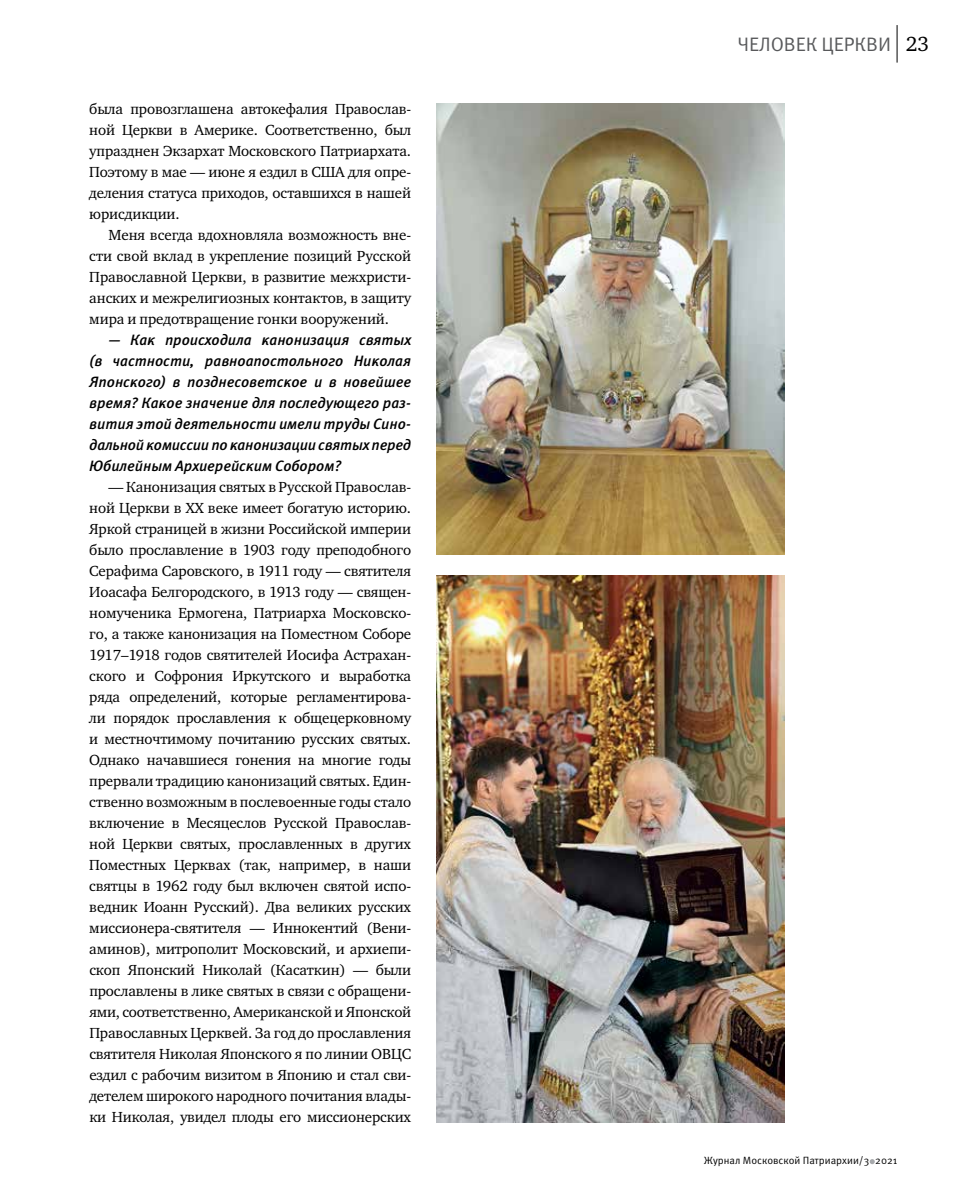
<style>
.page{position:relative;width:957px;height:1191px;background:#fff}
.page>*{position:absolute;margin:0;border:0;box-sizing:border-box;transform-origin:0 0}
.t1{font:19.5px "Meta Pro";letter-spacing:-.005em;color:#58595b}
.t2{font:15px/21px "Charter ITC";letter-spacing:-.01em;color:#000;text-align:justify}
.t3{font:italic 500 15px/21px "Meta Pro";letter-spacing:-.005em;color:#000;text-align:justify}
.t4{font:10.5px "Meta Pro";color:#000}
.s1{font-family:"Charter ITC";font-size:21px;color:#000}
</style>
<div class="page">
<hr style="left:896px;top:25px;width:1px;height:38px;background:#000">
<svg style="left:869px;top:1159px;width:6px;height:5px"></svg>
<img style="left:437px;top:576px;width:347px;height:546px">
<img style="left:437px;top:103px;width:347px;height:452px">
<p class="t2" style="left:89px;top:98px;width:323px">была провозглашена автокефалия Православ&shy;ной Церкви в Америке. Соответственно, был упразднен Экзархат Московского Патриархата.<br>Поэтому в мае — июне я ездил в США для опре&shy;деления статуса приходов, оставшихся в нашей юрисдикции.</p>
<p class="t2" style="left:89px;top:224px;width:323px;text-indent:19px">Меня всегда вдохновляла возможность вне&shy;сти свой вклад в укрепление позиций Русской Православной Церкви, в развитие межхристи&shy;анских и межрелигиозных контактов, в защиту мира и предотвращение гонки вооружений.</p>
<p class="t3" style="left:89px;top:330px;width:323px;text-indent:19px">— Как происходила канонизация святых (в частности, равноапостольного Николая Японского) в позднесоветское и в новейшее время? Какое значение для последующего раз&shy;вития этой деятельности имели труды Сино&shy;дальной комиссии по канонизации святых перед Юбилейным Архиерейским Собором?</p>
<p class="t2" style="left:89px;top:476px;width:323px;text-indent:19px">— Канонизация святых в Русской Православ&shy;ной Церкви в ХХ веке имеет богатую историю.<br>Яркой страницей в жизни Российской империи было прославление в 1903 году преподобного Серафима Саровского, в 1911 году — святителя Иоасафа Белгородского, в 1913 году — священ&shy;номученика Ермогена, Патриарха Московско&shy;го, а также канонизация на Поместном Соборе 1917–1918 годов святителей Иосифа Астрахан&shy;ского и Софрония Иркутского и выработка ряда определений, которые регламентирова&shy;ли порядок прославления к общецерковному и местночтимому почитанию русских святых.<br>Однако начавшиеся гонения на многие годы прервали традицию канонизаций святых. Един&shy;ственно возможным в послевоенные годы стало включение в Месяцеслов Русской Православ&shy;ной Церкви святых, прославленных в других Поместных Церквах (так, например, в наши святцы в 1962 году был включен святой испо&shy;ведник Иоанн Русский). Два великих русских миссионера-святителя — Иннокентий (Вени&shy;аминов), митрополит Московский, и архиепи&shy;скоп Японский Николай (Касаткин) — были прославлены в лике святых в связи с обращени&shy;ями, соответственно, Американской и Японской Православных Церквей. За год до прославления святителя Николая Японского я по линии ОВЦС ездил с рабочим визитом в Японию и стал сви&shy;детелем широкого народного почитания влады&shy;ки Николая, увидел плоды его миссионерских</p>
<h1 class="t1" style="left:737px;top:32px;width:193px">ЧЕЛОВЕК ЦЕРКВИ <span class="s1">23</span></h1>
<p class="t4" style="left:704px;top:1153px;width:195px">Журнал Московской Патриархии/3 2021</p>
</div>
